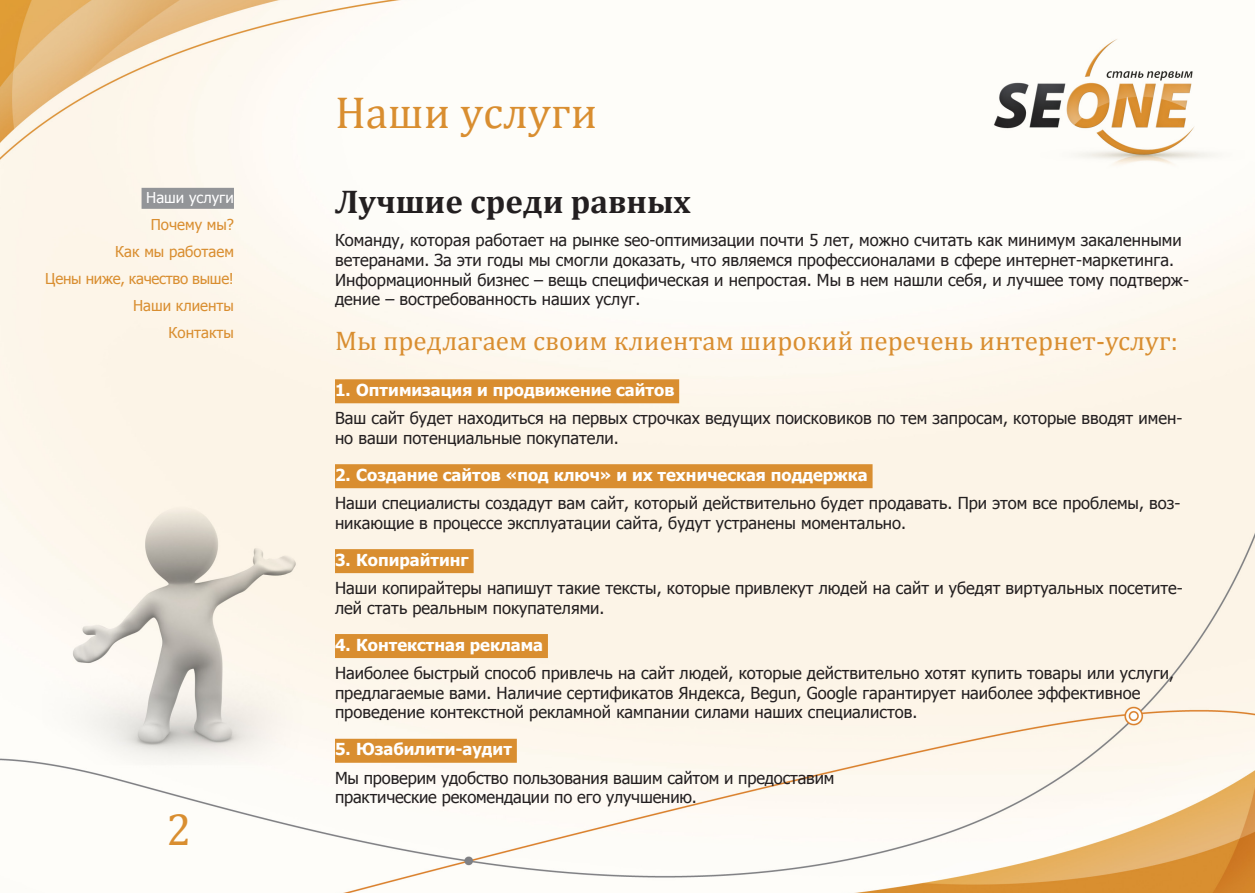
<style>
.page{position:relative;width:1255px;height:893px;background:#fff}
.page>*{position:absolute;margin:0;border:0;box-sizing:border-box;transform-origin:0 0}
.Headline{font:45px "Cambria";color:#d98e30}
.Headline_L{font:700 33px "Cambria";color:#231f20}
.Headliane_s{font:27px "Cambria";color:#d98e30}
.Text{font:16.5px/19.8px "Tahoma";color:#231f20}
.Text_head{font:700 16.5px "Tahoma";color:#fff}
.Text-2{font:15px "Tahoma";color:#d98e30}
.Text-3{font:15px "Tahoma";letter-spacing:-.02em;color:#d98e30}
.Menu_Head{font:15px "Tahoma";color:#fff}
</style>
<div class="page">
<img style="left:0;top:0;width:1254px;height:893px">
<div style="left:335px;top:379px;width:344px;height:24px;background:#d98e30"></div>
<div style="left:335px;top:464px;width:537px;height:24px;background:#d98e30"></div>
<div style="left:335px;top:549px;width:138px;height:24px;background:#d98e30"></div>
<div style="left:335px;top:634px;width:213px;height:24px;background:#d98e30"></div>
<div style="left:335px;top:739px;width:182px;height:24px;background:#d98e30"></div>
<div style="left:141px;top:188px;width:93px;height:21px;background:#939598"></div>
<p class="Menu_Head" style="left:146px;top:187px;width:89px">Наши услуги</p>
<p class="Text-2" style="left:151px;top:214px;width:85px">Почему мы?</p>
<p class="Text-2" style="left:115px;top:241px;width:120px">Как мы работаем</p>
<p class="Text-3" style="left:45px;top:268px;width:190px">Цены ниже, качество выше!</p>
<p class="Text-2" style="left:133px;top:295px;width:102px">Наши клиенты</p>
<p class="Text-2" style="left:168px;top:322px;width:67px">Контакты</p>
<p class="Headline" style="left:166px;top:803px;width:26px">2</p>
<p class="Headline" style="left:335px;top:86px;width:264px">Наши услуги</p>
<p class="Headline_L" style="left:335px;top:182px;width:357px">Лучшие среди равных</p>
<p class="Text" style="left:335px;top:229px;width:848px">Команду, которая работает на рынке seo-оптимизации почти 5 лет, можно считать как минимум закаленными ветеранами. За эти годы мы смогли доказать, что являемся профессионалами в сфере интернет-маркетинга.</p>
<p class="Text" style="left:335px;top:269px;width:855px">Информационный бизнес – вещь специфическая и непростая. Мы в нем нашли себя, и лучшее тому подтверж&shy;дение – востребованность наших услуг.</p>
<p class="Headliane_s" style="left:335px;top:325px;width:844px">Мы предлагаем своим клиентам широкий перечень интернет-услуг:</p>
<p class="Text_head" style="left:335px;top:378px;width:341px">1. Оптимизация и продвижение сайтов</p>
<p class="Text" style="left:335px;top:407px;width:848px">Ваш сайт будет находиться на первых строчках ведущих поисковиков по тем запросам, которые вводят имен&shy;но ваши потенциальные покупатели.</p>
<p class="Text_head" style="left:335px;top:463px;width:534px">2. Создание сайтов «под ключ» и их техническая поддержка</p>
<p class="Text" style="left:335px;top:492px;width:846px">Наши специалисты создадут вам сайт, который действительно будет продавать. При этом все проблемы, воз&shy;никающие в процессе эксплуатации сайта, будут устранены моментально.</p>
<p class="Text_head" style="left:335px;top:548px;width:135px">3. Копирайтинг</p>
<p class="Text" style="left:335px;top:577px;width:849px">Наши копирайтеры напишут такие тексты, которые привлекут людей на сайт и убедят виртуальных посетите&shy;лей стать реальным покупателями.</p>
<p class="Text_head" style="left:335px;top:633px;width:209px">4. Контекстная реклама</p>
<p class="Text" style="left:335px;top:662px;width:840px">Наиболее быстрый способ привлечь на сайт людей, которые действительно хотят купить товары или услуги, предлагаемые вами. Наличие сертификатов Яндекса, Begun, Google гарантирует наиболее эффективное</p>
<p class="Text" style="left:335px;top:702px;width:584px">проведение контекстной рекламной кампании силами наших специалистов.</p>
<p class="Text_head" style="left:335px;top:738px;width:178px">5. Юзабилити-аудит</p>
<p class="Text" style="left:335px;top:767px;width:501px">Мы проверим удобство пользования вашим сайтом и предоставим</p>
<p class="Text" style="left:335px;top:787px;width:363px">практические рекомендации по его улучшению.</p>
</div>
